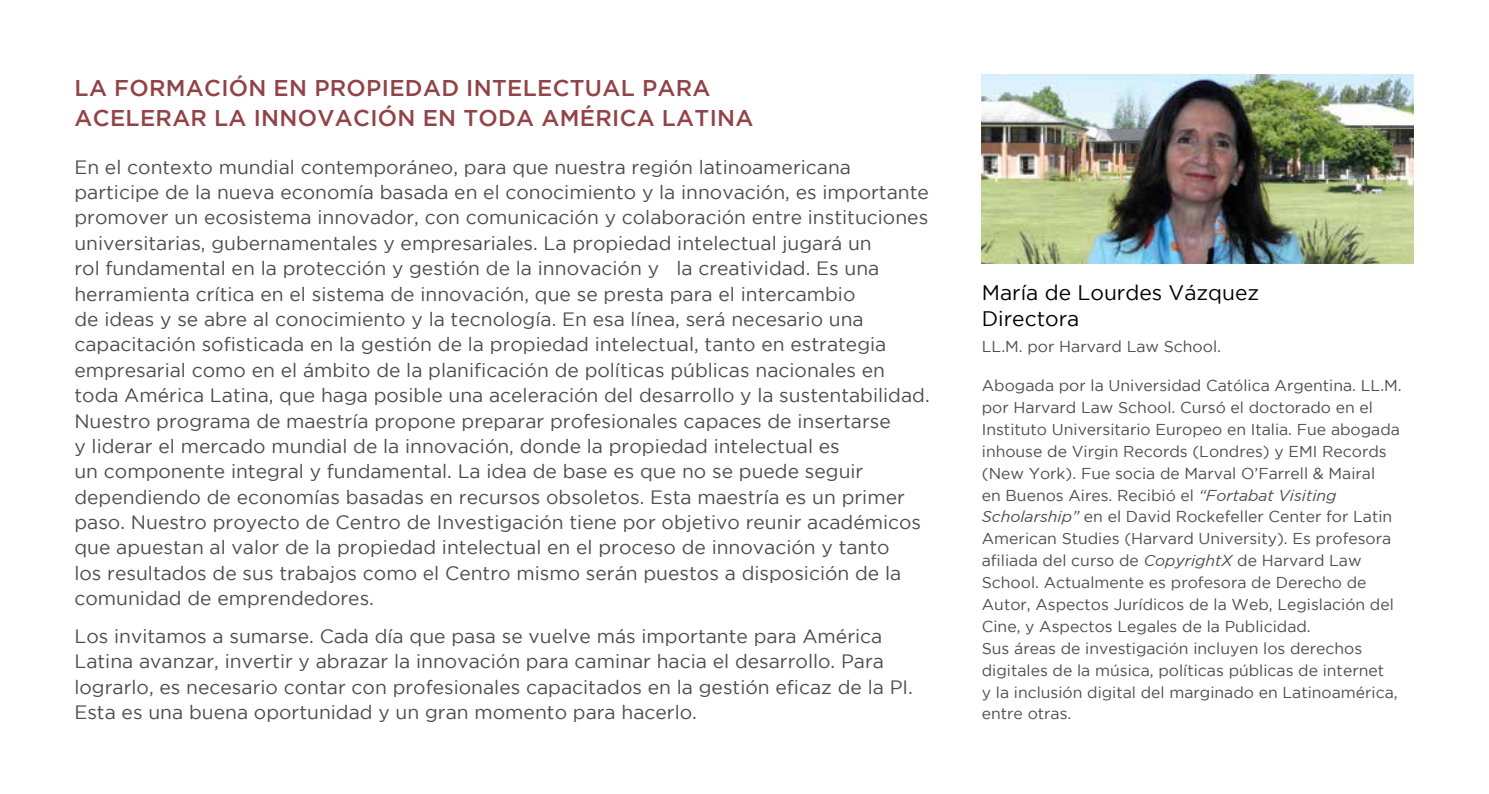
<style>
.page{position:relative;width:1489px;height:794px;background:#fff}
.page>*{position:absolute;margin:0;border:0;box-sizing:border-box;transform-origin:0 0}
.t1{font:500 22.75px/29.8px "Gotham";letter-spacing:.015em;color:#914347}
.t2{font:21px/26.2px "Gotham";color:#000}
.t3{font:19.25px/25.4px "Gotham";color:#4d4d4f}
.t4{font:15.75px/21.9px "Gotham";color:#4d4d4f}
.s1{font-style:italic}
</style>
<div class="page">
<img style="left:981px;top:74px;width:432px;height:189px">
<p class="t1" style="left:75px;top:73px;width:680px">LA FORMACIÓN EN PROPIEDAD INTELECTUAL PARA<br>ACELERAR LA INNOVACIÓN EN TODA AMÉRICA LATINA</p>
<p class="t3" style="left:74px;top:154px;width:856px">En el contexto mundial contemporáneo, para que nuestra región latinoamericana participe de la nueva economía basada en el conocimiento y la innovación, es importante promover un ecosistema innovador, con comunicación y colaboración entre instituciones universitarias, gubernamentales y empresariales. La propiedad intelectual jugará un<br>rol fundamental en la protección y gestión de la innovación y la creatividad. Es una herramienta crítica en el sistema de innovación, que se presta para el intercambio<br>de ideas y se abre al conocimiento y la tecnología. En esa línea, será necesario una capacitación sofisticada en la gestión de la propiedad intelectual, tanto en estrategia empresarial como en el ámbito de la planificación de políticas públicas nacionales en toda América Latina, que haga posible una aceleración del desarrollo y la sustentabilidad.<br>Nuestro programa de maestría propone preparar profesionales capaces de insertarse<br>y liderar el mercado mundial de la innovación, donde la propiedad intelectual es<br>un componente integral y fundamental. La idea de base es que no se puede seguir dependiendo de economías basadas en recursos obsoletos. Esta maestría es un primer paso. Nuestro proyecto de Centro de Investigación tiene por objetivo reunir académicos que apuestan al valor de la propiedad intelectual en el proceso de innovación y tanto<br>los resultados de sus trabajos como el Centro mismo serán puestos a disposición de la comunidad de emprendedores.</p>
<p class="t3" style="left:74px;top:623px;width:840px">Los invitamos a sumarse. Cada día que pasa se vuelve más importante para América Latina avanzar, invertir y abrazar la innovación para caminar hacia el desarrollo. Para lograrlo, es necesario contar con profesionales capacitados en la gestión eficaz de la PI.<br>Esta es una buena oportunidad y un gran momento para hacerlo.</p>
<p class="t2" style="left:981px;top:279px;width:279px">María de Lourdes Vázquez<br>Directora</p>
<p class="t4" style="left:981px;top:335px;width:241px">LL.M. por Harvard Law School.</p>
<p class="t4" style="left:981px;top:374px;width:421px">Abogada por la Universidad Católica Argentina. LL.M. por Harvard Law School. Cursó el doctorado en el Instituto Universitario Europeo en Italia. Fue abogada inhouse de Virgin Records (Londres) y EMI Records (New York). Fue socia de Marval O’Farrell &amp; Mairal<br>en Buenos Aires. Recibió el <span class="s1">“Fortabat Visiting Scholarship”</span> en el David Rockefeller Center for Latin American Studies (Harvard University). Es profesora afiliada del curso de <span class="s1">CopyrightX</span> de Harvard Law School. Actualmente es profesora de Derecho de Autor, Aspectos Jurídicos de la Web, Legislación del Cine, y Aspectos Legales de la Publicidad.<br>Sus áreas de investigación incluyen los derechos digitales de la música, políticas públicas de internet<br>y la inclusión digital del marginado en Latinoamérica, entre otras.</p>
</div>
